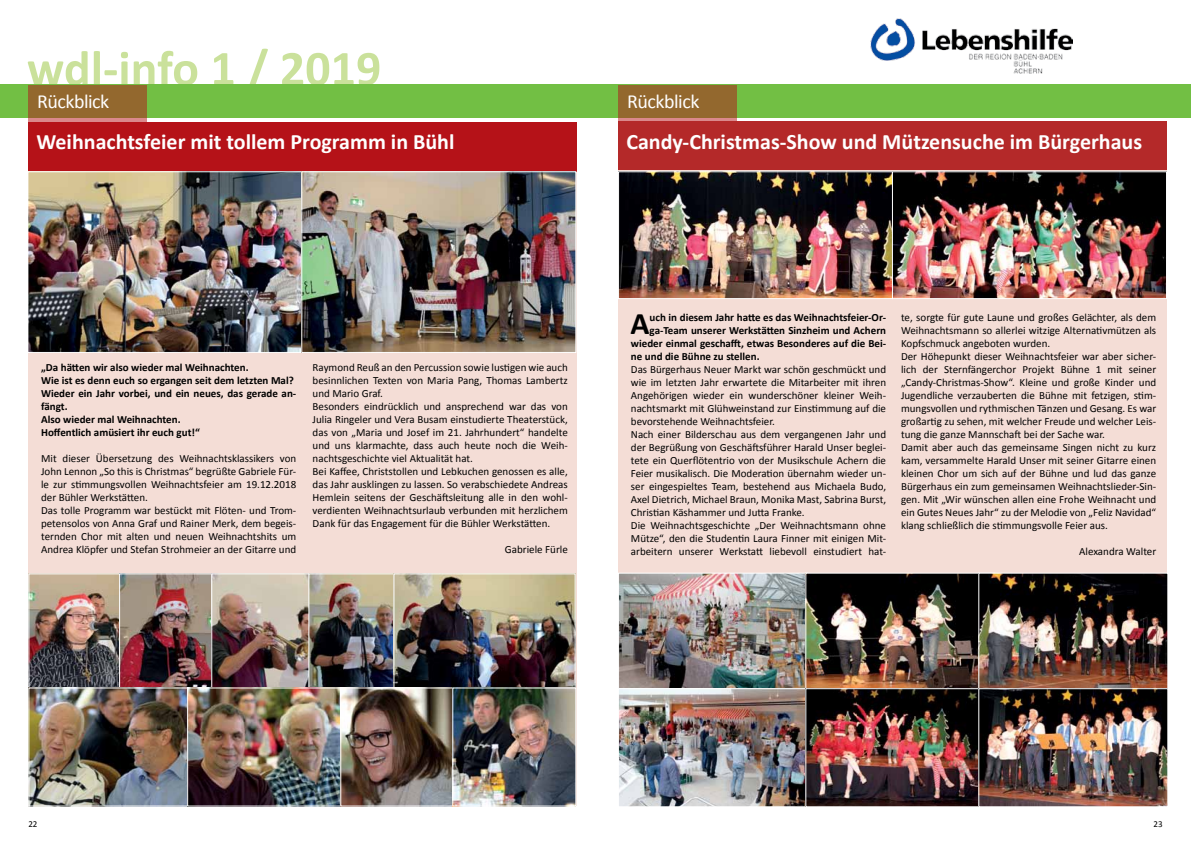
<style>
.page{position:relative;width:1191px;height:842px;background:#fff}
.page>*{position:absolute;margin:0;border:0;box-sizing:border-box;transform-origin:0 0}
.t1{font:700 50px "Calibri";color:#c1dc89}
.t2{font:700 31.5px "Calibri";color:#000}
.t3{font:700 22px "Calibri";color:#fff}
.t4{font:20px "Calibri";letter-spacing:-.025em;color:#fff}
.t5{font:11px/13px "Calibri";color:#000}
.t6{font:700 11px/13px "Calibri";color:#000}
.t7{font:9px "Calibri";color:#000}
</style>
<div class="page">
<div style="left:28px;top:123px;width:548px;height:683px;background:#f4ddd6"></div>
<div style="left:618px;top:123px;width:548px;height:683px;background:#f4ddd6"></div>
<div style="left:0;top:85px;width:1191px;height:33px;background:#72bf44"></div>
<img style="left:870px;top:18px;width:202px;height:55px">
<svg style="left:28px;top:85px;width:118px;height:37px;background:#9a6b38"></svg>
<svg style="left:618px;top:85px;width:118px;height:37px;background:#996835"></svg>
<div style="left:28px;top:122px;width:548px;height:49px;background:#b51218"></div>
<div style="left:618px;top:122px;width:548px;height:48px;background:#b42929"></div>
<img style="left:29px;top:173px;width:545px;height:178px">
<div style="left:27px;top:171px;width:275px;height:182px;border:1px solid #fff"></div>
<img style="left:620px;top:173px;width:545px;height:124px">
<div style="left:618px;top:171px;width:275px;height:128px;border:1px solid #fff"></div>
<img style="left:620px;top:575px;width:358px;height:113px">
<div style="left:618px;top:573px;width:190px;height:119px;border:1px solid #fff"></div>
<img style="left:620px;top:690px;width:358px;height:115px">
<div style="left:618px;top:688px;width:190px;height:119px;border:1px solid #fff"></div>
<div style="left:805px;top:688px;width:190px;height:119px;border:1px solid #fff"></div>
<img style="left:980px;top:575px;width:186px;height:113px">
<img style="left:980px;top:690px;width:186px;height:115px">
<div style="left:978px;top:688px;width:190px;height:119px;border:1px solid #fff"></div>
<img style="left:30px;top:575px;width:89px;height:112px">
<div style="left:28px;top:573px;width:108px;height:119px;border:1px solid #fff"></div>
<img style="left:121px;top:575px;width:90px;height:112px">
<div style="left:119px;top:573px;width:108px;height:119px;border:1px solid #fff"></div>
<img style="left:30px;top:689px;width:310px;height:115px">
<div style="left:28px;top:687px;width:162px;height:119px;border:1px solid #fff"></div>
<img style="left:213px;top:575px;width:180px;height:115px">
<div style="left:211px;top:573px;width:99px;height:119px;border:1px solid #fff"></div>
<div style="left:308px;top:573px;width:99px;height:119px;border:1px solid #fff"></div>
<div style="left:187px;top:687px;width:156px;height:119px;border:1px solid #fff"></div>
<img style="left:395px;top:575px;width:178px;height:112px">
<div style="left:393px;top:573px;width:182px;height:119px;border:1px solid #fff"></div>
<img style="left:342px;top:689px;width:232px;height:115px">
<div style="left:340px;top:687px;width:113px;height:119px;border:1px solid #fff"></div>
<div style="left:452px;top:687px;width:124px;height:119px;border:1px solid #fff"></div>
<div style="left:301px;top:171px;width:275px;height:182px;border:1px solid #fff"></div>
<div style="left:892px;top:171px;width:275px;height:128px;border:1px solid #fff"></div>
<h1 class="t1" style="left:27px;top:36px;width:356px">wdl-info 1 / 2019</h1>
<h3 class="t4" style="left:37px;top:89px;width:74px">Rückblick</h3>
<h3 class="t4" style="left:627px;top:89px;width:74px">Rückblick</h3>
<h3 class="t3" style="left:36px;top:128px;width:420px">Weihnachtsfeier mit tollem Programm in Bühl</h3>
<h3 class="t3" style="left:626px;top:128px;width:517px">Candy-Christmas-Show und Mützensuche im Bürgerhaus</h3>
<p class="t6" style="left:41px;top:361px;width:257px">„Da hätten wir also wieder mal Weihnachten.<br>Wie ist es denn euch so ergangen seit dem letzten Mal?<br>Wieder ein Jahr vorbei, und ein neues, das gerade an&shy;fängt.<br>Also wieder mal Weihnachten.<br>Hoffentlich amüsiert ihr euch gut!“</p>
<p class="t5" style="left:41px;top:452px;width:257px">Mit dieser Übersetzung des Weihnachtsklassikers von John Lennon „So this is Christmas“ begrüßte Gabriele Für&shy;le zur stimmungsvollen Weihnachtsfeier am 19.12.2018 der Bühler Werkstätten.<br>Das tolle Programm war bestückt mit Flöten- und Trom&shy;petensolos von Anna Graf und Rainer Merk, dem begeis&shy;ternden Chor mit alten und neuen Weihnachtshits um Andrea Klöpfer und Stefan Strohmeier an der Gitarre und</p>
<p class="t5" style="left:313px;top:361px;width:257px">Raymond Reuß an den Percussion sowie lustigen wie auch besinnlichen Texten von Maria Pang, Thomas Lambertz und Mario Graf.<br>Besonders eindrücklich und ansprechend war das von Julia Ringeler und Vera Busam einstudierte Theaterstück, das von „Maria und Josef im 21. Jahrhundert“ handelte und uns klarmachte, dass auch heute noch die Weih&shy;nachtsgeschichte viel Aktualität hat.<br>Bei Kaffee, Christstollen und Lebkuchen genossen es alle, das Jahr ausklingen zu lassen. So verabschiedete Andreas Hemlein seitens der Geschäftsleitung alle in den wohl&shy;verdienten Weihnachtsurlaub verbunden mit herzlichem Dank für das Engagement für die Bühler Werkstätten.</p>
<p class="t5" style="left:505px;top:543px;width:64px">Gabriele Fürle</p>
<h2 class="t2" style="left:630px;top:303px;width:21px">A</h2>
<p class="t6" style="left:649px;top:311px;width:238px">uch in diesem Jahr hatte es das Weihnachtsfeier-Or-</p>
<p class="t6" style="left:649px;top:324px;width:238px">ga-Team unserer Werkstätten Sinzheim und Achern</p>
<p class="t6" style="left:631px;top:337px;width:257px">wieder einmal geschafft, etwas Besonderes auf die Bei-</p>
<p class="t6" style="left:631px;top:350px;width:130px">ne und die Bühne zu stellen.</p>
<p class="t5" style="left:631px;top:363px;width:257px">Das Bürgerhaus Neuer Markt war schön geschmückt und wie im letzten Jahr erwartete die Mitarbeiter mit ihren Angehörigen wieder ein wunderschöner kleiner Weih&shy;nachtsmarkt mit Glühweinstand zur Einstimmung auf die bevorstehende Weihnachtsfeier.<br>Nach einer Bilderschau aus dem vergangenen Jahr und der Begrüßung von Geschäftsführer Harald Unser beglei&shy;tete ein Querflötentrio von der Musikschule Achern die Feier musikalisch. Die Moderation übernahm wieder un&shy;ser eingespieltes Team, bestehend aus Michaela Budo, Axel Dietrich, Michael Braun, Monika Mast, Sabrina Burst, Christian Käshammer und Jutta Franke.<br>Die Weihnachtsgeschichte „Der Weihnachtsmann ohne Mütze“, den die Studentin Laura Finner mit einigen Mit&shy;arbeitern unserer Werkstatt liebevoll einstudiert hat-</p>
<p class="t5" style="left:901px;top:311px;width:257px">te, sorgte für gute Laune und großes Gelächter, als dem Weihnachtsmann so allerlei witzige Alternativmützen als Kopfschmuck angeboten wurden.<br>Der Höhepunkt dieser Weihnachtsfeier war aber sicher&shy;lich der Sternfängerchor Projekt Bühne 1 mit seiner „Candy-Christmas-Show“. Kleine und große Kinder und Jugendliche verzauberten die Bühne mit fetzigen, stim&shy;mungsvollen und rythmischen Tänzen und Gesang. Es war großartig zu sehen, mit welcher Freude und welcher Leis&shy;tung die ganze Mannschaft bei der Sache war.<br>Damit aber auch das gemeinsame Singen nicht zu kurz kam, versammelte Harald Unser mit seiner Gitarre einen kleinen Chor um sich auf der Bühne und lud das ganze Bürgerhaus ein zum gemeinsamen Weihnachtslieder-Sin&shy;gen. Mit „Wir wünschen allen eine Frohe Weihnacht und ein Gutes Neues Jahr“ zu der Melodie von „Feliz Navidad“ klang schließlich die stimmungsvolle Feier aus.</p>
<p class="t5" style="left:1079px;top:545px;width:79px">Alexandra Walter</p>
<p class="t7" style="left:28px;top:818px;width:11px">22</p>
<p class="t7" style="left:1153px;top:818px;width:11px">23</p>
</div>
